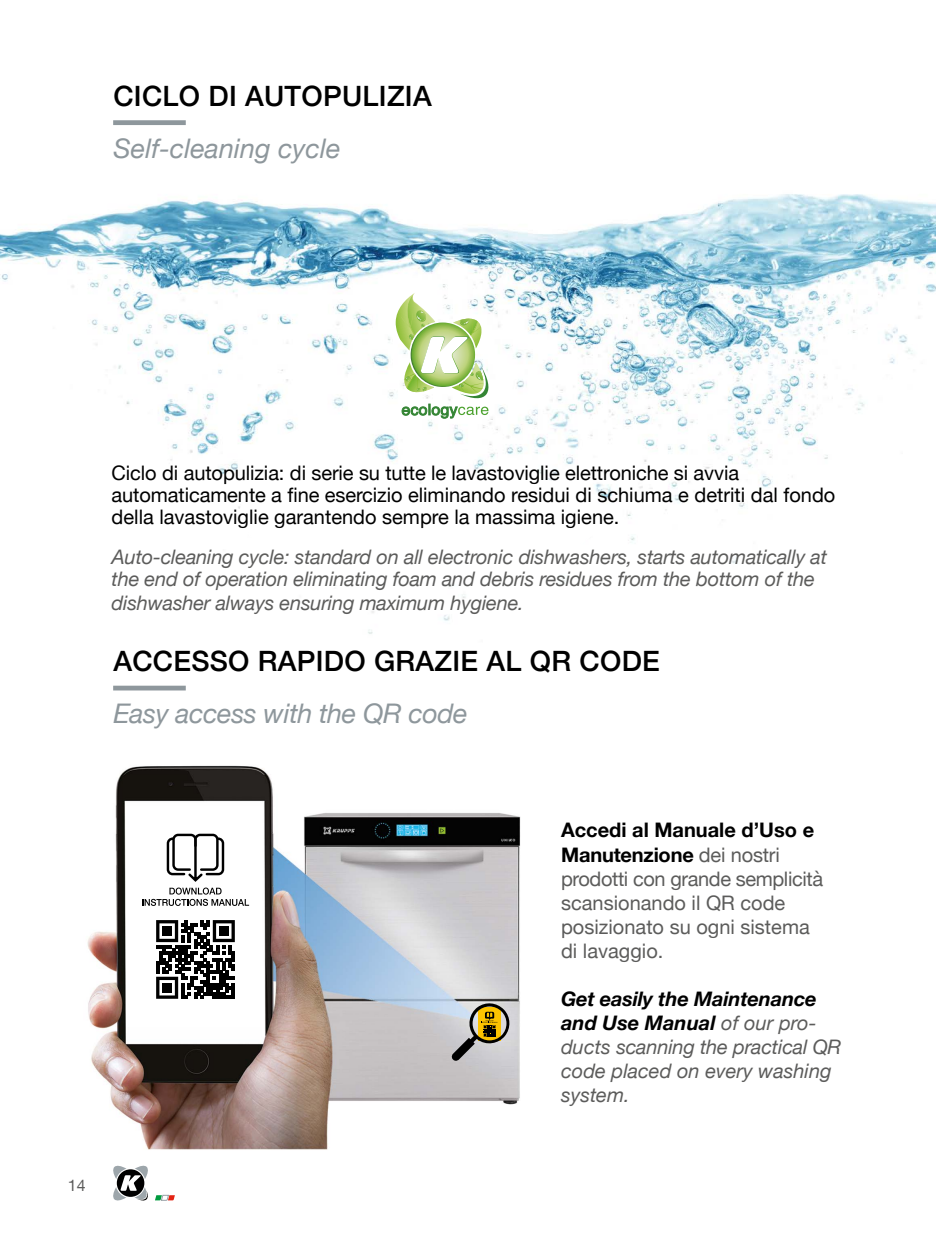
<style>
.page{position:relative;width:936px;height:1248px;background:#fff}
.page>*{position:absolute;margin:0;border:0;box-sizing:border-box;transform-origin:0 0}
.t1{font:500 28px "Helvetica Neue";letter-spacing:.01em;color:#000}
.t2{font:italic 27px "Helvetica Neue";letter-spacing:-.015em;color:#8e979c}
.t3{font:italic 20px/24px "Helvetica Neue";letter-spacing:-.01em;color:#5c5c5b}
.t4{font:20px/22px "Helvetica Neue";letter-spacing:-.005em;color:#000}
.t5{font:20px "Helvetica Neue";color:#5c5c5b}
.t6{font:700 20px "Helvetica Neue";color:#000}
.t7{font:20px "Helvetica Neue";letter-spacing:-.02em;color:#5c5c5b}
.t8{font:16px "Helvetica Neue";color:#5c5c5b}
.s1{font-weight:400;color:#5c5c5b}
.s2{font-weight:700;color:#000}
</style>
<div class="page">
<svg style="left:155px;top:1194px;width:20px;height:7px"></svg>
<svg style="left:113px;top:1165px;width:35px;height:36px"></svg>
<img style="left:87px;top:765px;width:434px;height:385px">
<div style="left:126px;top:806px;width:136px;height:221px;background:#fff"></div>
<svg style="left:156px;top:920px;width:79px;height:78px"></svg>
<div style="left:162px;top:926px;width:10px;height:9px;background:#000"></div>
<div style="left:219px;top:926px;width:9px;height:9px;background:#000"></div>
<div style="left:162px;top:982px;width:10px;height:10px;background:#000"></div>
<svg style="left:142px;top:833px;width:107px;height:72px"></svg>
<svg style="left:450px;top:1001px;width:61px;height:59px;background:#aaa389"></svg>
<img style="left:0;top:194px;width:935px;height:440px">
<div style="left:113px;top:120px;width:73px;height:5px;background:#8e979c"></div>
<div style="left:113px;top:685px;width:73px;height:5px;background:#8e979c"></div>
<svg style="left:395px;top:292px;width:95px;height:126px"></svg>
<svg style="left:236px;top:418px;width:367px;height:169px"></svg>
<p class="t1" style="left:113px;top:73px;width:320px">CICLO DI AUTOPULIZIA</p>
<p class="t2" style="left:113px;top:129px;width:228px">Self-cleaning cycle</p>
<p class="t4" style="left:112px;top:463px;width:629px">Ciclo di autopulizia: di serie su tutte le lavastoviglie elettroniche si avvia</p>
<p class="t4" style="left:112px;top:485px;width:725px">automaticamente a fine esercizio eliminando residui di schiuma e detriti dal fondo della lavastoviglie garantendo sempre la massima igiene.</p>
<p class="t3" style="left:112px;top:546px;width:717px">Auto-cleaning cycle: standard on all electronic dishwashers, starts automatically at</p>
<p class="t3" style="left:112px;top:568px;width:704px">the end of operation eliminating foam and debris residues from the bottom of the</p>
<p class="t3" style="left:112px;top:592px;width:413px">dishwasher always ensuring maximum hygiene.</p>
<p class="t1" style="left:113px;top:639px;width:548px">ACCESSO RAPIDO GRAZIE AL QR CODE</p>
<p class="t2" style="left:113px;top:694px;width:356px">Easy access with the QR code</p>
<p class="t8" style="left:68px;top:1173px;width:19px">14</p>
<p class="t6" style="left:561px;top:813px;width:254px">Accedi al Manuale d’Uso e</p>
<p class="t6" style="left:561px;top:838px;width:220px">Manutenzione <span class="s1">dei nostri</span></p>
<p class="t7" style="left:561px;top:864px;width:263px">prodotti con grande semplicità</p>
<p class="t5" style="left:561px;top:888px;width:226px">scansionando il QR code</p>
<p class="t5" style="left:561px;top:912px;width:250px">posizionato su ogni sistema</p>
<p class="t5" style="left:561px;top:936px;width:104px">di lavaggio.</p>
<p class="t3" style="left:561px;top:987px;width:282px"><span class="s2">Get easily the Maintenance and Use Manual</span> of our pro&shy;ducts scanning the practical QR code placed on every washing system.</p>
</div>
